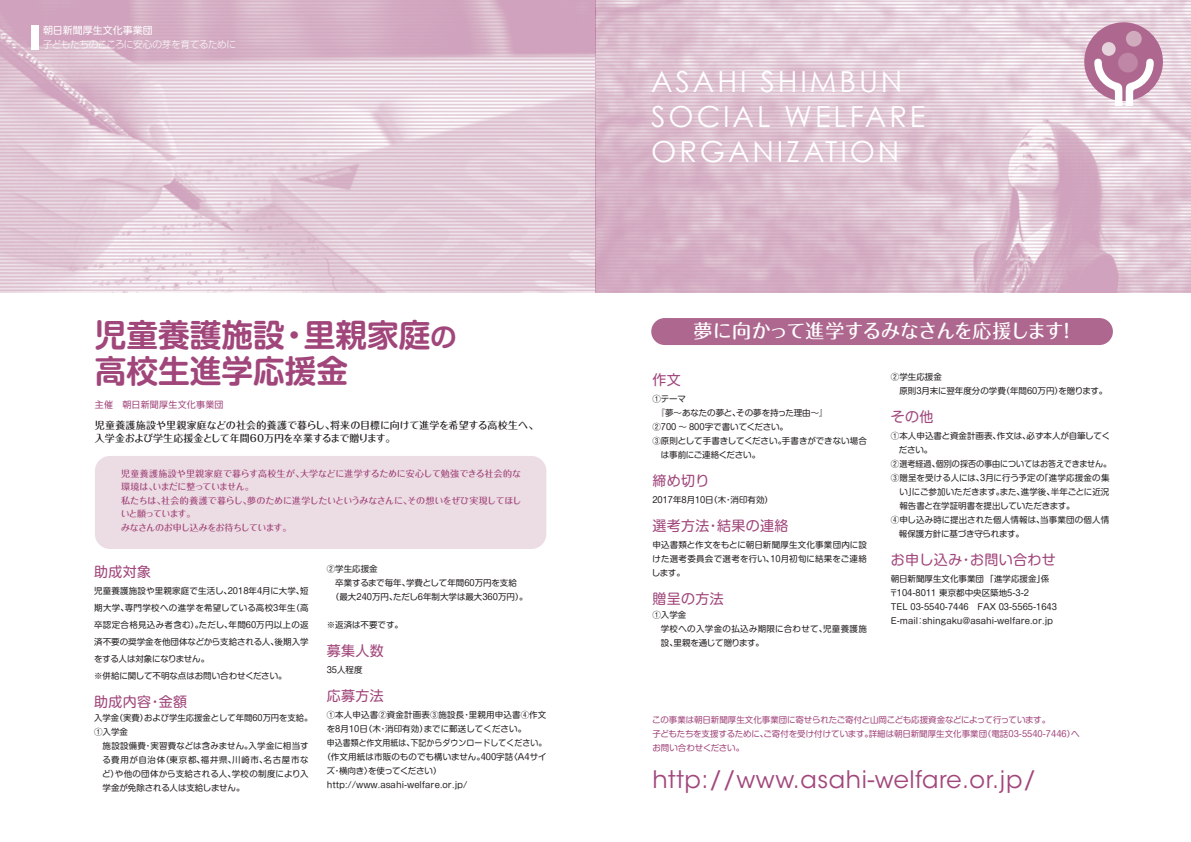
<style>
.page{position:relative;width:1191px;height:842px;background:#fff}
.page>*{position:absolute;margin:0;border:0;box-sizing:border-box;transform-origin:0 0}
.t1{font:700 31.7px/36.3px "Shin M Go Pro De";color:#a1467b}
.t2{font:29px/34.8px "Century Gothic";letter-spacing:.1em;color:#fff}
.t3{font:24px "ITC Avant Garde Std";letter-spacing:.025em;color:#a1467b}
.t4{font:500 19px "Maru Fo Pro";letter-spacing:-.025em;color:#fff}
.t5{font:14px "Shin M Go Pro";letter-spacing:.025em;color:#a1467b}
.t6{font:500 10px/13.5px "Maru Fo Pro";color:#231f20}
.t7{font:10px "Shin M Go Pro";color:#fff}
.t8{font:300 9.6px "Shin Go Pro";letter-spacing:-.035em;color:#fff}
.t9{font:500 9px/13.5px "Maru Fo Pro";letter-spacing:-.025em;color:#a1467b}
.t10{font:9px "Shin Go Pro";letter-spacing:.025em;color:#a1467b}
.t11{font:8.5px/14px "Shin M Go Pro";color:#231f20}
.t12{font:8.5px/14px "Shin M Go Pro";color:#a1467b}
.t13{font:8.5px/14px "Shin M Go Pro";letter-spacing:.035em;color:#231f20}
.t14{font:8.5px "Shin M Go Pro";color:#231f20;scale:.93 1}
.t15{font:8.5px "Shin M Go Pro";letter-spacing:.02em;color:#231f20}
.t16{font:8.5px "Shin M Go Pro";letter-spacing:-.02em;color:#231f20}
.t17{font:8.5px "Shin M Go Pro";letter-spacing:-.035em;color:#231f20}
.t18{font:8.5px "Shin M Go Pro";letter-spacing:-.03em;color:#231f20}
.t19{font:8.5px "Shin M Go Pro";letter-spacing:-.025em;color:#231f20}
.s1{font-size:26.1px}
.s2{font-family:"Shin M Go Pro"}
</style>
<div class="page">
<img style="left:0;top:0;width:1191px;height:293px">
<div style="left:31px;top:25px;width:8px;height:25px;background:#fff"></div>
<div style="left:651px;top:318px;width:462px;height:27px;background:#ae688f;border-radius:14px"></div>
<div style="left:1084px;top:22px;width:79px;height:79px;background:#ae688f;border-radius:50%"></div>
<div style="left:1118px;top:53px;width:19px;height:19px;background:#bf87a5;border-radius:50%"></div>
<div style="left:1126px;top:31px;width:15px;height:16px;background:#d0aabd;border-radius:50%"></div>
<div style="left:1101px;top:42px;width:14px;height:14px;background:#e6d2db;border-radius:50%"></div>
<svg style="left:1094px;top:59px;width:59px;height:47px"></svg>
<div style="left:95px;top:456px;width:451px;height:93px;background:#ecdce3;border-radius:15px"></div>
<p class="t7" style="left:43px;top:22px;width:111px">朝日新聞厚生文化事業団</p>
<p class="t8" style="left:43px;top:37px;width:195px">子どもたちのこころに安心の芽を育てるために</p>
<h1 class="t1" style="left:95px;top:313px;width:363px">児童養護施設・里親家庭<span class="s1">の</span>高校生進学応援金</h1>
<p class="t10" style="left:95px;top:397px;width:130px"><span class="s2">主催</span> 朝日新聞厚生文化事業団</p>
<p class="t6" style="left:95px;top:417px;width:445px">児童養護施設や里親家庭などの社会的養護で暮らし、将来の目標に向けて進学を希望する高校生へ、入学金および学生応援金として年間60万円を卒業するまで贈ります。</p>
<p class="t9" style="left:121px;top:465px;width:402px">児童養護施設や里親家庭で暮らす高校生が、大学などに進学するために安心して勉強できる社会的な環境は、いまだに整っていません。<br>私たちは、社会的養護で暮らし、夢のために進学したいというみなさんに、その想いをぜひ実現してほしいと願っています。<br>みなさんのお申し込みをお待ちしています。</p>
<h3 class="t5" style="left:94px;top:560px;width:59px">助成対象</h3>
<p class="t11" style="left:94px;top:581px;width:216px;line-height:17px">児童養護施設や里親家庭で生活し、2018年4月に大学、短期大学、専門学校への進学を希望している高校3年生（高卒認定合格見込み者含む）。ただし、年間60万円以上の返済不要の奨学金を他団体などから支給される人、後期入学をする人は対象になりません。<br>※併給に関して不明な点はお問い合わせください。</p>
<h3 class="t5" style="left:94px;top:690px;width:95px">助成内容・金額</h3>
<p class="t11" style="left:94px;top:710px;width:220px">入学金（実費）および学生応援金として年間60万円を支給。<br>①入学金</p>
<p class="t11" style="left:102px;top:738px;width:208px;text-align:justify">施設設備費・実習費などは含みません。入学金に相当する費用が自治体（東京都、福井県、川崎市、名古屋市など）や他の団体から支給される人、学校の制度により入学金が免除される人は支給しません。</p>
<p class="t11" style="left:327px;top:561px;width:52px">②学生応援金</p>
<p class="t11" style="left:335px;top:575px;width:183px">卒業するまで毎年、学費として年間60万円を支給</p>
<p class="t11" style="left:331px;top:589px;width:198px">（最大240万円、ただし6年制大学は最大360万円）。</p>
<p class="t11" style="left:327px;top:617px;width:78px">※返済は不要です。</p>
<h3 class="t5" style="left:327px;top:640px;width:59px">募集人数</h3>
<p class="t11" style="left:327px;top:662px;width:37px">35人程度</p>
<h3 class="t5" style="left:327px;top:685px;width:59px">応募方法</h3>
<p class="t11" style="left:327px;top:707px;width:221px">①本人申込書②資金計画表③施設長・里親用申込書④作文</p>
<p class="t11" style="left:327px;top:721px;width:201px">を8月10日（木・消印有効）までに郵送してください。</p>
<p class="t14" style="left:327px;top:736px;width:238px">申込書類と作文用紙は、下記からダウンロードしてください。</p>
<p class="t11" style="left:322px;top:749px;width:226px">（作文用紙は市販のものでも構いません。400字詰〈Ａ4サイ</p>
<p class="t17" style="left:326px;top:764px;width:116px">ズ・横向き〉を使ってください）</p>
<p class="t11" style="left:327px;top:777px;width:142px">http://www.asahi-welfare.or.jp/</p>
<h2 class="t2" style="left:651px;top:64px;width:276px">ASAHI SHIMBUN<br>SOCIAL WELFARE<br>ORGANIZATION</h2>
<h3 class="t4" style="left:693px;top:316px;width:384px">夢に向かって進学するみなさんを応援します！</h3>
<h3 class="t5" style="left:652px;top:368px;width:30px">作文</h3>
<p class="t11" style="left:652px;top:391px;width:35px">①テーマ</p>
<p class="t11" style="left:656px;top:405px;width:173px">『夢～あなたの夢と、その夢を持った理由～』</p>
<p class="t11" style="left:652px;top:419px;width:137px">②700 ～ 800字で書いてください。</p>
<p class="t11" style="left:652px;top:433px;width:216px">③原則として手書きしてください。手書きができない場合</p>
<p class="t19" style="left:661px;top:448px;width:101px">は事前にご連絡ください。</p>
<h3 class="t5" style="left:652px;top:469px;width:59px">締め切り</h3>
<p class="t11" style="left:652px;top:492px;width:122px">2017年8月10日（木・消印有効）</p>
<h3 class="t5" style="left:652px;top:514px;width:138px">選考方法・結果の連絡</h3>
<p class="t11" style="left:652px;top:537px;width:216px;text-align:justify">申込書類と作文をもとに朝日新聞厚生文化事業団内に設けた選考委員会で選考を行い、10月初旬に結果をご連絡します。</p>
<h3 class="t5" style="left:652px;top:587px;width:73px">贈呈の方法</h3>
<p class="t13" style="left:661px;top:607px;width:207px;text-indent:-8px">①入学金<br>学校への入学金の払込み期限に合わせて、児童養護施設、里親を通じて贈ります。</p>
<p class="t11" style="left:899px;top:369px;width:209px;text-indent:-8px">②学生応援金<br>原則3月末に翌年度分の学費（年間60万円）を贈ります。</p>
<h3 class="t5" style="left:891px;top:406px;width:44px">その他</h3>
<p class="t11" style="left:891px;top:428px;width:221px">①本人申込書と資金計画表、作文は、必ず本人が自筆してく</p>
<p class="t11" style="left:898px;top:442px;width:35px">ださい。</p>
<p class="t11" style="left:891px;top:456px;width:222px">②選考経過、個別の採否の事由についてはお答えできません。</p>
<p class="t11" style="left:891px;top:470px;width:220px">③贈呈を受ける人には、3月に行う予定の「進学応援金の集</p>
<p class="t11" style="left:899px;top:484px;width:211px">い」にご参加いただきます。また、進学後、半年ごとに近況</p>
<p class="t16" style="left:899px;top:499px;width:177px">報告書と在学証明書を提出していただきます。</p>
<p class="t15" style="left:891px;top:513px;width:220px">④申し込み時に提出された個人情報は、当事業団の個人情</p>
<p class="t18" style="left:899px;top:527px;width:127px">報保護方針に基づき守られます。</p>
<h3 class="t5" style="left:891px;top:549px;width:166px">お申し込み・お問い合わせ</h3>
<p class="t11" style="left:889px;top:571px;width:169px">朝日新聞厚生文化事業団 「進学応援金」係〒104-8011 東京都中央区築地5-3-2<br>TEL 03-5540-7446　FAX 03-5565-1643<br>E-mail：shingaku@asahi-welfare.or.jp</p>
<p class="t12" style="left:652px;top:712px;width:429px">この事業は朝日新聞厚生文化事業団に寄せられたご寄付と山岡こども応援資金などによって行っています。<br>子どもたちを支援するために、ご寄付を受け付けています。詳細は朝日新聞厚生文化事業団（電話03-5540-7446）へお問い合わせください。</p>
<h3 class="t3" style="left:652px;top:765px;width:385px">http://www.asahi-welfare.or.jp/</h3>
</div>
